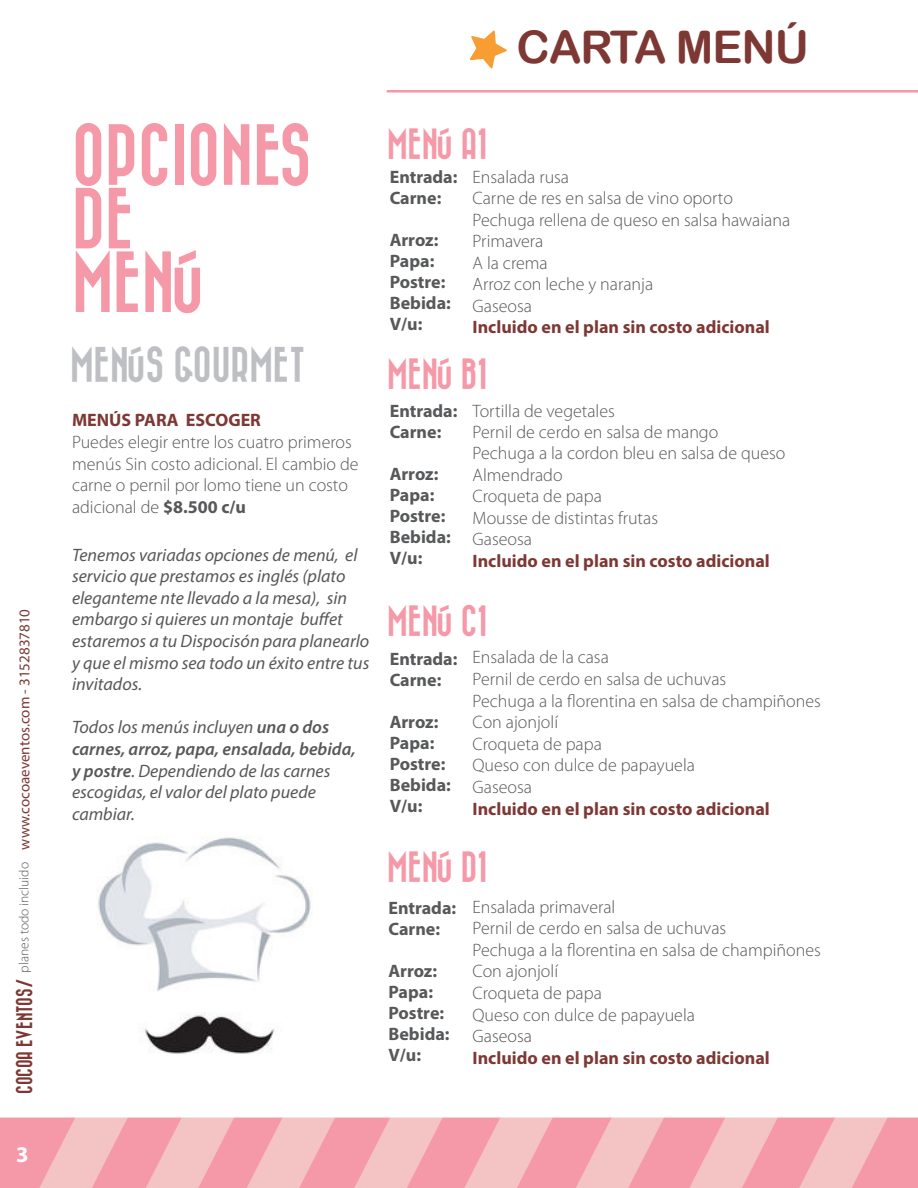
<style>
.page{position:relative;width:918px;height:1188px;background:#fff}
.page>*{position:absolute;margin:0;border:0;box-sizing:border-box;transform-origin:0 0}
.texto{font:63px "Bazar";color:#f599a8}
.t1{font:45px "Arial Rounded MT Bold";letter-spacing:-.02em;color:#7d3834}
.texto-2{font:36px "Bazar";color:#bebfc2}
.texto_regular{font:31.5px "Bazar";color:#f599a8}
.t2{font:700 22.5px "Myriad Pro";color:#fff}
.texto-3{font:300 18px/21.6px "Myriad Pro";color:#57585a}
.texto-4{font:italic 18px/21.6px "Myriad Pro";color:#57585a}
.texto_regular-2{font:700 18px "Myriad Pro";color:#57585a}
.texto-5{font:700 18px "Myriad Pro";color:#7d3834}
.texto-6{font:italic 600 18px "Myriad Pro";color:#57585a}
.texto-7{font:300 18px "Myriad Pro";color:#5a5457}
.t3{font:15px "Myriad Pro";color:#7d3834}
.s1{font-family:"Bazar";font-size:16.5px}
.s2{font-weight:300;font-size:13.5px;color:#57585a}
.s3{font-weight:700}
.s4{font-weight:600}
</style>
<div class="page">
<div style="left:387px;top:90px;width:531px;height:3px;background:#7d3834;border:2px solid #f599a8"></div>
<svg style="left:0;top:1117px;width:918px;height:71px;background:#f4acb5"></svg>
<svg style="left:470px;top:30px;width:37px;height:39px"></svg>
<img style="left:97px;top:837px;width:214px;height:217px">
<p class="t3" style="left:15px;top:1094px;width:486px;rotate:-90deg"><span class="s1">COCOA EVENTOS/</span> <span class="s2">planes todo incluido</span> www.cocoaeventos.com - 3152837810</p>
<p class="t2" style="left:16px;top:1139px;width:14px">3</p>
<h2 class="t1" style="left:517px;top:21px;width:294px">CARTA MENÚ</h2>
<p class="texto" style="left:72px;top:123px;width:241px">OPCIONES</p>
<p class="texto" style="left:72px;top:186px;width:63px">DE</p>
<p class="texto" style="left:72px;top:250px;width:133px">MENÚ</p>
<p class="texto-2" style="left:70px;top:346px;width:237px">MENÚS GOURMET</p>
<p class="texto-5" style="left:72px;top:409px;width:190px">MENÚS PARA ESCOGER</p>
<p class="texto-3" style="left:72px;top:431px;width:288px">Puedes elegir entre los cuatro primeros menús Sin costo adicional. El cambio de carne o pernil por lomo tiene un costo adicional de <span class="s3">$8.500 c/u</span></p>
<p class="texto-4" style="left:72px;top:543px;width:299px">Tenemos variadas opciones de menú, el servicio que prestamos es inglés (plato eleganteme nte llevado a la mesa), sin embargo si quieres un montaje buffet estaremos a tu Dispocisón para planearlo y que el mismo sea todo un éxito entre tus invitados.</p>
<p class="texto-4" style="left:72px;top:716px;width:259px">Todos los menús incluyen <span class="s4">una o dos</span></p>
<p class="texto-6" style="left:72px;top:737px;width:285px">carnes, arroz, papa, ensalada, bebida,</p>
<p class="texto-4" style="left:72px;top:759px;width:260px"><span class="s4">y postre</span>. Dependiendo de las carnes</p>
<p class="texto-4" style="left:72px;top:781px;width:246px">escogidas, el valor del plato puede</p>
<p class="texto-4" style="left:72px;top:803px;width:65px">cambiar.</p>
<p class="texto_regular" style="left:387px;top:128px;width:102px">MENÚ A1</p>
<p class="texto_regular-2" style="left:390px;top:165px;width:69px">Entrada:</p>
<p class="texto_regular-2" style="left:390px;top:186px;width:53px">Carne:</p>
<p class="texto_regular-2" style="left:390px;top:228px;width:50px">Arroz:</p>
<p class="texto_regular-2" style="left:390px;top:249px;width:46px">Papa:</p>
<p class="texto_regular-2" style="left:390px;top:270px;width:57px">Postre:</p>
<p class="texto_regular-2" style="left:390px;top:291px;width:63px">Bebida:</p>
<p class="texto_regular-2" style="left:390px;top:312px;width:34px">V/u:</p>
<p class="texto-3" style="left:473px;top:166px;width:98px">Ensalada rusa</p>
<p class="texto-3" style="left:473px;top:187px;width:262px">Carne de res en salsa de vino oporto</p>
<p class="texto-3" style="left:473px;top:209px;width:319px">Pechuga rellena de queso en salsa hawaiana</p>
<p class="texto-3" style="left:473px;top:230px;width:72px">Primavera</p>
<p class="texto-3" style="left:473px;top:252px;width:77px">A la crema</p>
<p class="texto-3" style="left:473px;top:273px;width:182px">Arroz con leche y naranja</p>
<p class="texto-3" style="left:473px;top:295px;width:61px">Gaseosa</p>
<p class="texto-5" style="left:473px;top:315px;width:299px">Incluido en el plan sin costo adicional</p>
<p class="texto_regular" style="left:387px;top:357px;width:102px">MENÚ B1</p>
<p class="texto_regular-2" style="left:390px;top:399px;width:69px">Entrada:</p>
<p class="texto_regular-2" style="left:390px;top:420px;width:53px">Carne:</p>
<p class="texto_regular-2" style="left:390px;top:462px;width:50px">Arroz:</p>
<p class="texto_regular-2" style="left:390px;top:483px;width:46px">Papa:</p>
<p class="texto_regular-2" style="left:390px;top:504px;width:57px">Postre:</p>
<p class="texto_regular-2" style="left:390px;top:525px;width:63px">Bebida:</p>
<p class="texto_regular-2" style="left:390px;top:546px;width:34px">V/u:</p>
<p class="texto-3" style="left:473px;top:400px;width:144px">Tortilla de vegetales</p>
<p class="texto-3" style="left:473px;top:421px;width:247px">Pernil de cerdo en salsa de mango</p>
<p class="texto-3" style="left:473px;top:443px;width:314px">Pechuga a la cordon bleu en salsa de queso</p>
<p class="texto-3" style="left:473px;top:464px;width:92px">Almendrado</p>
<p class="texto-3" style="left:473px;top:485px;width:131px">Croqueta de papa</p>
<p class="texto-3" style="left:473px;top:507px;width:187px">Mousse de distintas frutas</p>
<p class="texto-3" style="left:473px;top:528px;width:61px">Gaseosa</p>
<p class="texto-5" style="left:473px;top:549px;width:299px">Incluido en el plan sin costo adicional</p>
<p class="texto_regular" style="left:387px;top:605px;width:102px">MENÚ C1</p>
<p class="texto_regular-2" style="left:390px;top:647px;width:69px">Entrada:</p>
<p class="texto_regular-2" style="left:390px;top:668px;width:53px">Carne:</p>
<p class="texto_regular-2" style="left:390px;top:710px;width:50px">Arroz:</p>
<p class="texto_regular-2" style="left:390px;top:731px;width:46px">Papa:</p>
<p class="texto_regular-2" style="left:390px;top:752px;width:57px">Postre:</p>
<p class="texto_regular-2" style="left:390px;top:773px;width:63px">Bebida:</p>
<p class="texto_regular-2" style="left:390px;top:794px;width:34px">V/u:</p>
<p class="texto-3" style="left:473px;top:646px;width:138px">Ensalada de la casa</p>
<p class="texto-3" style="left:473px;top:668px;width:255px">Pernil de cerdo en salsa de uchuvas</p>
<p class="texto-3" style="left:473px;top:690px;width:350px">Pechuga a la florentina en salsa de champiñones</p>
<p class="texto-3" style="left:473px;top:711px;width:87px">Con ajonjolí</p>
<p class="texto-3" style="left:473px;top:733px;width:131px">Croqueta de papa</p>
<p class="texto-3" style="left:473px;top:754px;width:224px">Queso con dulce de papayuela</p>
<p class="texto-3" style="left:473px;top:776px;width:61px">Gaseosa</p>
<p class="texto-5" style="left:473px;top:797px;width:299px">Incluido en el plan sin costo adicional</p>
<p class="texto_regular" style="left:387px;top:850px;width:102px">MENÚ D1</p>
<p class="texto_regular-2" style="left:388px;top:896px;width:69px">Entrada:</p>
<p class="texto_regular-2" style="left:388px;top:917px;width:53px">Carne:</p>
<p class="texto_regular-2" style="left:388px;top:959px;width:50px">Arroz:</p>
<p class="texto_regular-2" style="left:388px;top:980px;width:46px">Papa:</p>
<p class="texto_regular-2" style="left:388px;top:1001px;width:57px">Postre:</p>
<p class="texto_regular-2" style="left:388px;top:1022px;width:63px">Bebida:</p>
<p class="texto_regular-2" style="left:388px;top:1043px;width:34px">V/u:</p>
<p class="texto-3" style="left:473px;top:896px;width:144px">Ensalada primaveral</p>
<p class="texto-3" style="left:473px;top:917px;width:255px">Pernil de cerdo en salsa de uchuvas</p>
<p class="texto-3" style="left:473px;top:939px;width:350px">Pechuga a la florentina en salsa de champiñones</p>
<p class="texto-3" style="left:473px;top:960px;width:87px">Con ajonjolí</p>
<p class="texto-3" style="left:473px;top:982px;width:131px">Croqueta de papa</p>
<p class="texto-3" style="left:473px;top:1004px;width:224px">Queso con dulce de papayuela</p>
<p class="texto-7" style="left:473px;top:1025px;width:61px">Gaseosa</p>
<p class="texto-5" style="left:473px;top:1046px;width:299px">Incluido en el plan sin costo adicional</p>
</div>
